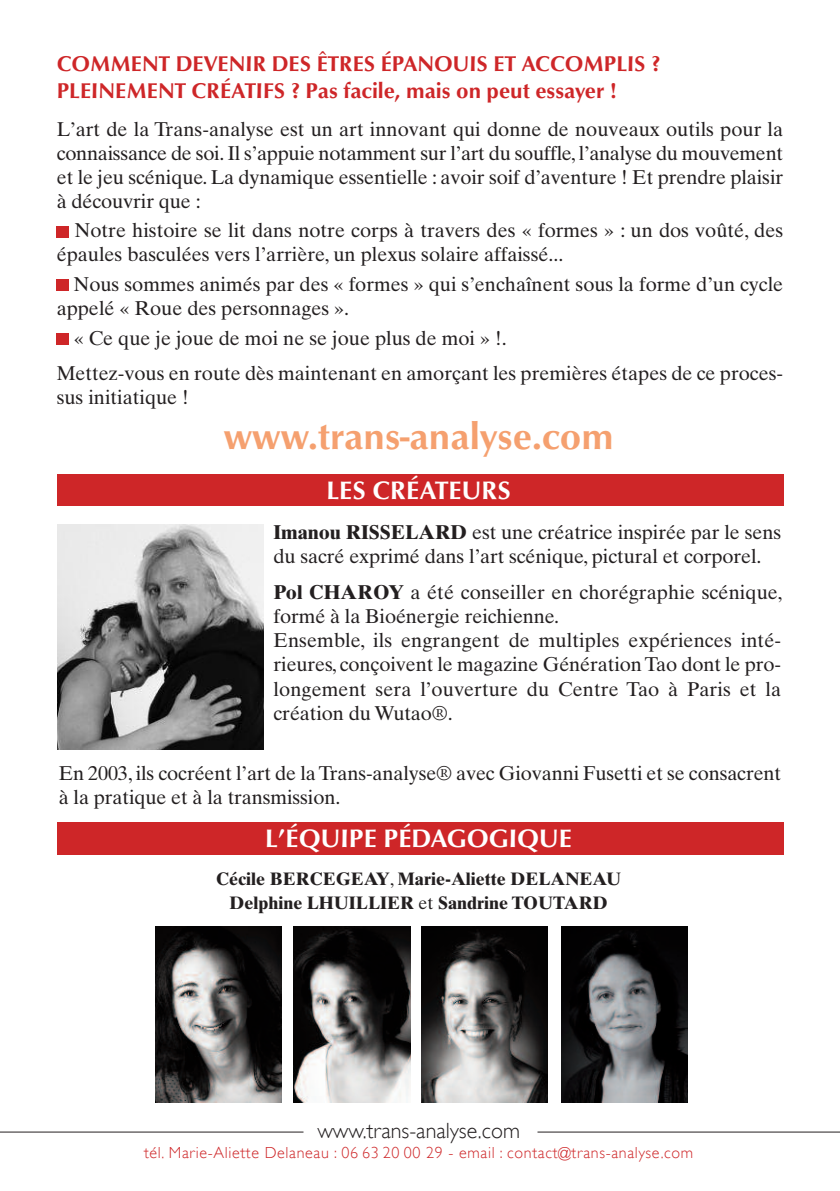
<style>
.page{position:relative;width:840px;height:1191px;background:#fff}
.page>*{position:absolute;margin:0;border:0;box-sizing:border-box;transform-origin:0 0}
.t1{font:500 38px "Optus T";color:#f5a06f}
.t2{font:500 26px "Optus T";color:#fff}
.t3{font:500 22px/26.4px "Optus T";color:#ce2628}
.t4{font:300 22px "Gill Sans";color:#231f20}
.t5{font:20px/24.2px "Times Ten";color:#231f20}
.t6{font:700 18px/24px "Times Ten";color:#231f20;text-align:center}
.t7{font:300 16px "Gill Sans";letter-spacing:.04em;color:#ce2628}
.s1{font-weight:700}
.s2{font-weight:400}
</style>
<div class="page">
<hr style="left:0;top:1131px;width:303px;height:1px;background:#231f20">
<hr style="left:537px;top:1131px;width:302px;height:1px;background:#231f20">
<img style="left:155px;top:926px;width:126px;height:176px">
<img style="left:293px;top:926px;width:117px;height:176px">
<img style="left:421px;top:926px;width:126px;height:176px">
<img style="left:561px;top:926px;width:126px;height:176px">
<img style="left:57px;top:525px;width:206px;height:224px">
<div style="left:57px;top:822px;width:725px;height:32px;background:#ce2628"></div>
<div style="left:57px;top:474px;width:725px;height:32px;background:#ce2628"></div>
<div style="left:57px;top:226px;width:12px;height:11px;background:#ce2628"></div>
<div style="left:57px;top:280px;width:12px;height:11px;background:#ce2628"></div>
<div style="left:57px;top:333px;width:12px;height:12px;background:#ce2628"></div>
<p class="t3" style="left:57px;top:51px;width:605px">COMMENT DEVENIR DES ÊTRES ÉPANOUIS ET ACCOMPLIS ?<br>PLEINEMENT CRÉATIFS ? Pas facile, mais on peut essayer !</p>
<p class="t5" style="left:57px;top:119px;width:727px;text-align:justify">L’art de la Trans-analyse est un art innovant qui donne de nouveaux outils pour la connaissance de soi.Il s’appuie notamment sur l’art du souffle, l’analyse du mouvement et le jeu scénique. La dynamique essentielle : avoir soif d’aventure ! Et prendre plaisir à découvrir que :</p>
<p class="t5" style="left:57px;top:220px;width:727px;text-indent:18px">Notre histoire se lit dans notre corps à travers des « formes » : un dos voûté, des épaules basculées vers l’arrière, un plexus solaire affaissé...</p>
<p class="t5" style="left:57px;top:274px;width:727px;text-indent:17px">Nous sommes animés par des « formes » qui s’enchaînent sous la forme d’un cycle appelé « Roue des personnages ».</p>
<p class="t5" style="left:57px;top:322px;width:727px;line-height:35.4px;text-indent:17px">« Ce que je joue de moi ne se joue plus de moi » !.<br>Mettez-vous en route dès maintenant en amorçant les premières étapes de ce proces-</p>
<p class="t5" style="left:57px;top:387px;width:134px">sus initiatique !</p>
<h1 class="t1" style="left:224px;top:414px;width:391px">www.trans-analyse.com</h1>
<h2 class="t2" style="left:326px;top:475px;width:186px">LES CRÉATEURS</h2>
<p class="t5" style="left:273px;top:522px;width:509px"><span class="s1">Imanou RISSELARD</span> est une créatrice inspirée par le sens du sacré exprimé dans l’art scénique, pictural et corporel.</p>
<p class="t5" style="left:273px;top:582px;width:510px"><span class="s1">Pol CHAROY</span> a été conseiller en chorégraphie scénique, formé à la Bioénergie reichienne.<br>Ensemble, ils engrangent de multiples expériences inté&shy;rieures, conçoivent le magazine Génération Tao dont le pro&shy;longement sera l’ouverture du Centre Tao à Paris et la création du Wutao®.</p>
<p class="t5" style="left:59px;top:762px;width:723px">En 2003, ils cocréent l’art de laTrans-analyse® avec Giovanni Fusetti et se consacrent à la pratique et à la transmission.</p>
<h2 class="t2" style="left:265px;top:823px;width:308px">L’ÉQUIPE PÉDAGOGIQUE</h2>
<p class="t6" style="left:216px;top:869px;width:406px">Cécile BERCEGEAY<span class="s2">,</span> Marie-Aliette DELANEAU<br>Delphine LHUILLIER <span class="s2">et</span> Sandrine TOUTARD</p>
<p class="t4" style="left:317px;top:1117px;width:204px">www.trans-analyse.com</p>
<p class="t7" style="left:144px;top:1143px;width:550px">tél. Marie-Aliette Delaneau : 06 63 20 00 29 - email : contact@trans-analyse.com</p>
</div>
